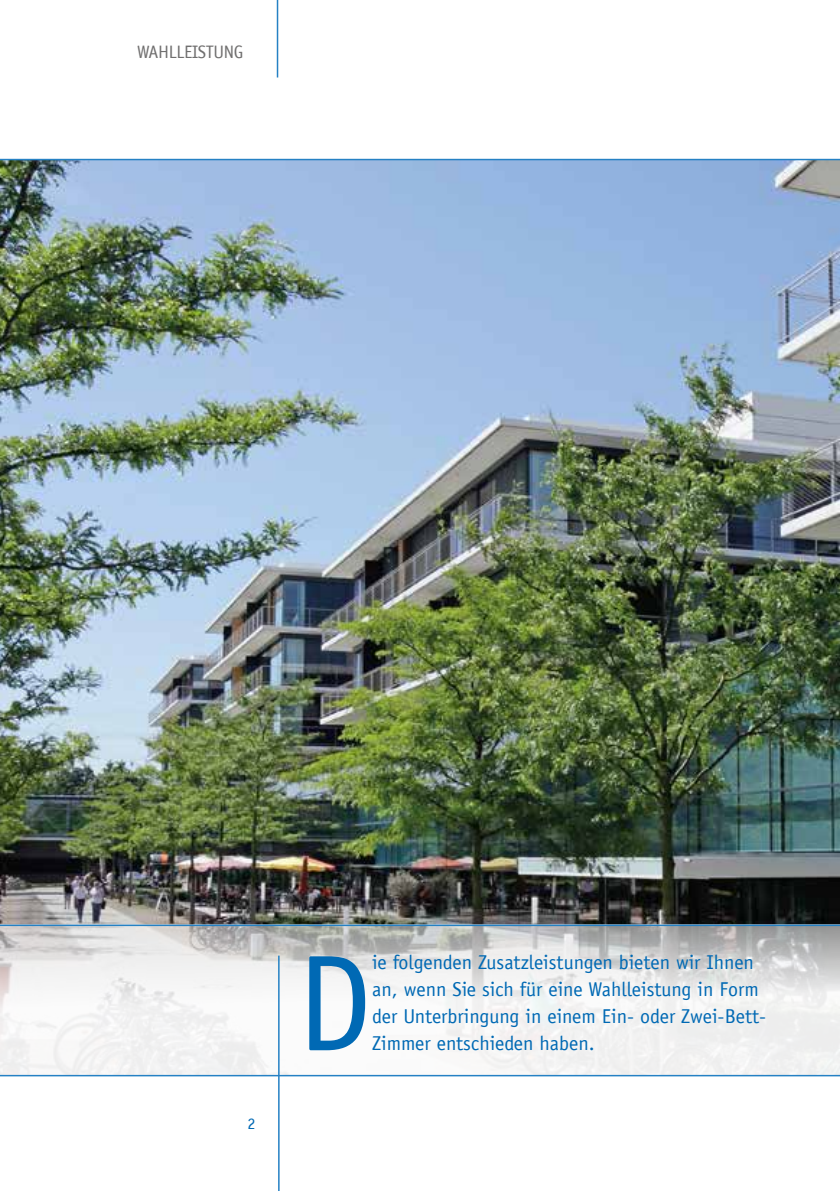
<style>
.page{position:relative;width:840px;height:1191px;background:#fff}
.page>*{position:absolute;margin:0;border:0;box-sizing:border-box;transform-origin:0 0}
.t1{font:137px "Officina Sans";color:#0069b4}
.t2{font:20px/27px "Officina Sans";color:#0069b4}
.t3{font:18px "Officina Sans";letter-spacing:-.02em;color:#706f6f}
.t4{font:16px "Officina Sans";color:#0069b4}
</style>
<div class="page">
<hr style="left:276px;top:0;width:2px;height:77px;background:#2581c4">
<img style="left:0;top:160px;width:839px;height:764px">
<svg style="left:0;top:926px;width:839px;height:148px;fill:#f1f1f1"></svg>
<hr style="left:278px;top:955px;width:1px;height:236px;background:#2581c4">
<hr style="left:0;top:1074px;width:839px;height:2px;background:#2581c4">
<hr style="left:0;top:924px;width:839px;height:2px;background:#2581c4">
<hr style="left:0;top:159px;width:839px;height:1px;background:#2581c4">
<p class="t3" style="left:137px;top:42px;width:108px">WAHLLEISTUNG</p>
<p class="t4" style="left:247px;top:1114px;width:9px">2</p>
<h1 class="t1" style="left:296px;top:923px;width:78px">D</h1>
<p class="t2" style="left:372px;top:949px;width:395px">ie folgenden Zusatzleistungen bieten wir Ihnen an, wenn Sie sich für eine Wahlleistung in Form der Unterbringung in einem Ein- oder Zwei-Bett-Zimmer entschieden haben.</p>
</div>
